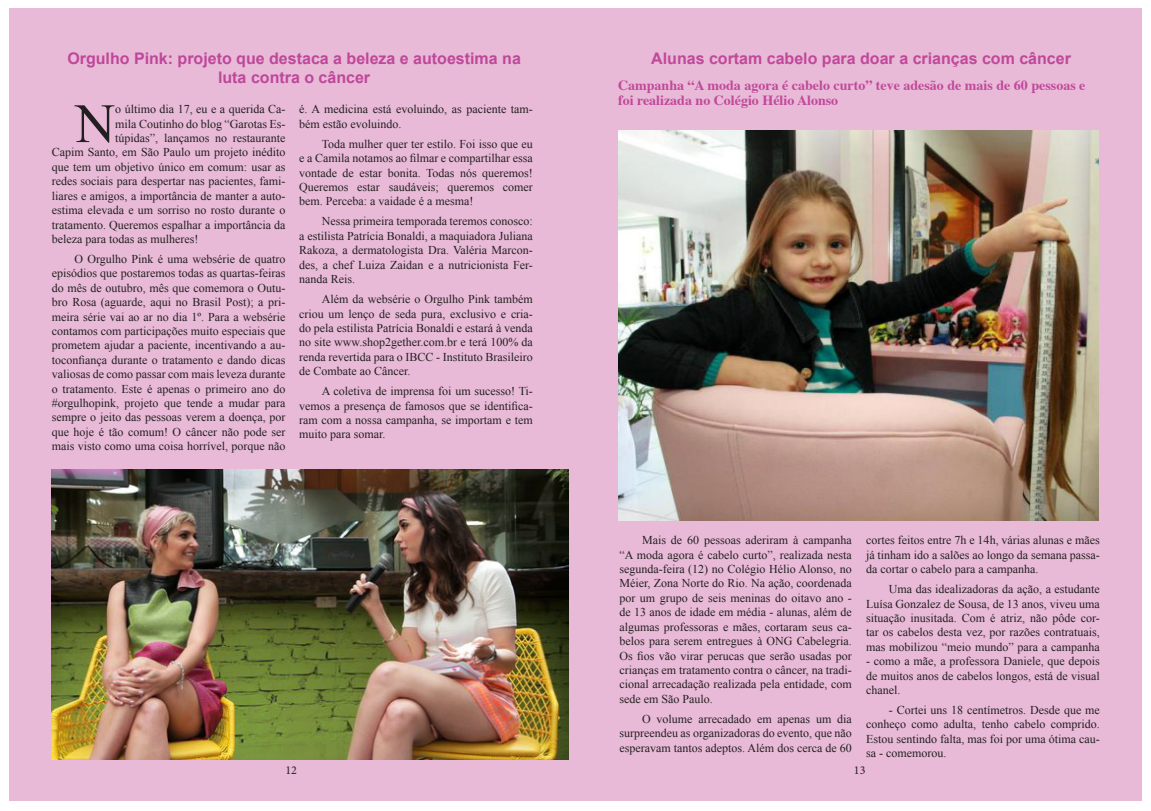
<style>
.page{position:relative;width:1151px;height:811px;background:#fff}
.page>*{position:absolute;margin:0;border:0;box-sizing:border-box;transform-origin:0 0}
.t1{font:55.5px "Times New Roman";color:#231f20}
.t2{font:700 16px/19.2px "Arial";color:#bf479a;text-align:center}
.t3{font:700 16px "Arial";color:#c1489a}
.t4{font:700 14px/15px "Times";color:#c1489a}
.t5{font:12px/14.4px "Times New Roman";color:#231f20;text-align:justify}
.t6{font:12px "Minion Pro";color:#231f20}
.s1{color:#bf479a}
</style>
<div class="page">
<div style="left:10px;top:9px;width:1132px;height:792px;background:#e8bad7"></div>
<img style="left:51px;top:469px;width:517px;height:291px">
<img style="left:618px;top:130px;width:480px;height:390px">
<h2 class="t2" style="left:67px;top:49px;width:455px">Orgulho Pink: projeto que destaca a beleza e autoestima na luta contra o câncer</h2>
<h1 class="t1" style="left:75px;top:86px;width:42px">N</h1>
<p class="t5" style="left:115px;top:102px;width:172px">o último dia 17, eu e a querida Ca-</p>
<p class="t5" style="left:299px;top:102px;width:235px">é. A medicina está evoluindo, as paciente tam&shy;bém estão evoluindo.</p>
<p class="t5" style="left:299px;top:136px;width:235px;text-indent:23px">Toda mulher quer ter estilo. Foi isso que eu e a Camila notamos ao filmar e compartilhar essa vontade de estar bonita. Todas nós queremos!<br>Queremos estar saudáveis; queremos comer bem. Perceba: a vaidade é a mesma!</p>
<p class="t5" style="left:299px;top:214px;width:235px;text-indent:23px">Nessa primeira temporada teremos conosco: a estilista Patrícia Bonaldi, a maquiadora Juliana Rakoza, a dermatologista Dra. Valéria Marcon&shy;des, a chef Luiza Zaidan e a nutricionista Fer&shy;nanda Reis.</p>
<p class="t5" style="left:299px;top:292px;width:235px;text-indent:23px">Além da websérie o Orgulho Pink também criou um lenço de seda pura, exclusivo e cria&shy;do pela estilista Patrícia Bonaldi e estará à venda no site www.shop2gether.com.br e terá 100% da renda revertida para o IBCC - Instituto Brasileiro de Combate ao Câncer.</p>
<p class="t5" style="left:299px;top:384px;width:235px;text-indent:23px">A coletiva de imprensa foi um sucesso! Ti&shy;vemos a presença de famosos que se identifica&shy;ram com a nossa campanha, se importam e tem muito para somar.</p>
<p class="t5" style="left:115px;top:116px;width:172px">mila Coutinho do blog “Garotas Es-</p>
<p class="t5" style="left:115px;top:131px;width:172px">túpidas”, lançamos no restaurante</p>
<p class="t5" style="left:52px;top:145px;width:235px">Capim Santo, em São Paulo um projeto inédito</p>
<p class="t5" style="left:52px;top:159px;width:235px">que tem um objetivo único em comum: usar as</p>
<p class="t5" style="left:52px;top:174px;width:235px">redes sociais para despertar nas pacientes, fami-</p>
<p class="t5" style="left:52px;top:188px;width:235px">liares e amigos, a importância de manter a auto-</p>
<p class="t5" style="left:52px;top:203px;width:235px">estima elevada e um sorriso no rosto durante o</p>
<p class="t5" style="left:52px;top:217px;width:235px">tratamento. Queremos espalhar a importância da</p>
<p class="t5" style="left:52px;top:231px;width:148px">beleza para todas as mulheres!</p>
<p class="t5" style="left:52px;top:251px;width:235px;text-indent:23px">O Orgulho Pink é uma websérie de quatro episódios que postaremos todas as quartas-feiras do mês de outubro, mês que comemora o Outu&shy;bro Rosa (aguarde, aqui no Brasil Post); a pri&shy;meira série vai ao ar no dia 1º. Para a websérie contamos com participações muito especiais que prometem ajudar a paciente, incentivando a au&shy;toconfiança durante o tratamento e dando dicas valiosas de como passar com mais leveza durante o tratamento. Este é apenas o primeiro ano do #orgulhopink, projeto que tende a mudar para sempre o jeito das pessoas verem a doença, por que hoje é tão comum! O câncer não pode ser mais visto como uma coisa horrível, porque não</p>
<h2 class="t3" style="left:651px;top:48px;width:421px">Alunas cortam cabelo para doar a crianças com <span class="s1">câncer</span></h2>
<p class="t4" style="left:618px;top:77px;width:469px">Campanha “A moda agora é cabelo curto” teve adesão de mais de 60 pessoas e foi realizada no Colégio Hélio Alonso</p>
<p class="t5" style="left:619px;top:533px;width:234px;text-indent:23px">Mais de 60 pessoas aderiram à campanha “A moda agora é cabelo curto”, realizada nesta segunda-feira (12) no Colégio Hélio Alonso, no Méier, Zona Norte do Rio. Na ação, coordenada por um grupo de seis meninas do oitavo ano - de 13 anos de idade em média - alunas, além de algumas professoras e mães, cortaram seus ca&shy;belos para serem entregues à ONG Cabelegria.<br>Os fios vão virar perucas que serão usadas por crianças em tratamento contra o câncer, na tradi&shy;cional arrecadação realizada pela entidade, com sede em São Paulo.</p>
<p class="t5" style="left:619px;top:711px;width:234px;text-indent:23px">O volume arrecadado em apenas um dia surpreendeu as organizadoras do evento, que não esperavam tantos adeptos. Além dos cerca de 60</p>
<p class="t5" style="left:866px;top:533px;width:235px">cortes feitos entre 7h e 14h, várias alunas e mães já tinham ido a salões ao longo da semana passa&shy;da cortar o cabelo para a campanha.</p>
<p class="t5" style="left:866px;top:582px;width:235px;text-indent:23px">Uma das idealizadoras da ação, a estudante Luísa Gonzalez de Sousa, de 13 anos, viveu uma situação inusitada. Com é atriz, não pôde cor&shy;tar os cabelos desta vez, por razões contratuais, mas mobilizou “meio mundo” para a campanha</p>
<p class="t5" style="left:866px;top:654px;width:235px">- como a mãe, a professora Daniele, que depois de muitos anos de cabelos longos, está de visual chanel.</p>
<p class="t5" style="left:866px;top:702px;width:235px;text-indent:23px">- Cortei uns 18 centímetros. Desde que me conheço como adulta, tenho cabelo comprido.<br>Estou sentindo falta, mas foi por uma ótima cau&shy;sa - comemorou.</p>
<p class="t6" style="left:285px;top:761px;width:13px">12</p>
<p class="t6" style="left:854px;top:761px;width:13px">13</p>
</div>
